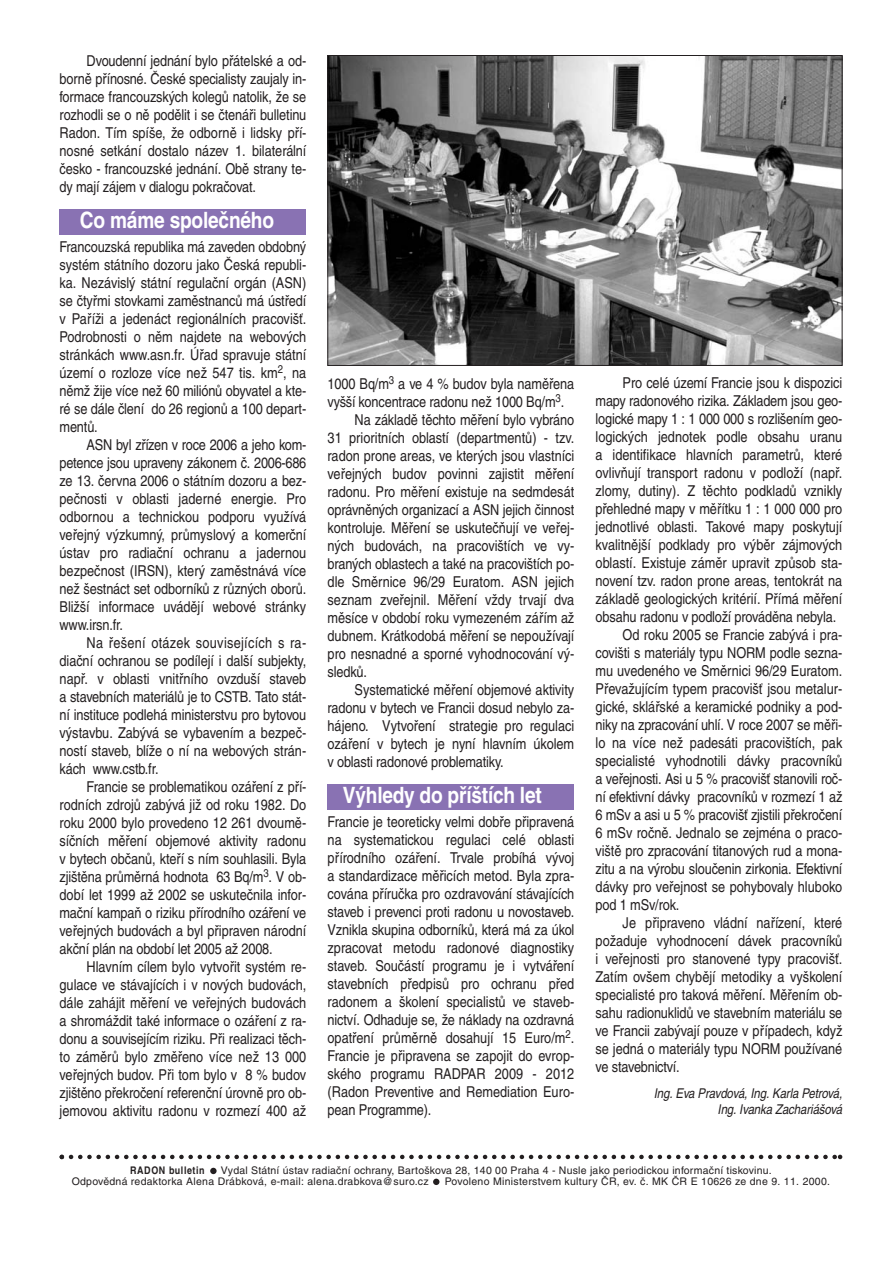
<style>
.page{position:relative;width:893px;height:1263px;background:#fff}
.page>*{position:absolute;margin:0;border:0;box-sizing:border-box;transform-origin:0 0}
.t1{font:700 22.5px "Helvetica CE";letter-spacing:-.01em;color:#fff;scale:.85 1}
.t2{font:15px/18px "Helvetica CE";letter-spacing:-.005em;color:#231f20;text-align:justify;scale:.85 1}
.t3{font:italic 13.5px/16.5px "Helvetica CE";color:#231f20;text-align:right;scale:.85 1}
.t4{font:10.5px/11.2px "Helvetica CE";letter-spacing:.02em;color:#231f20}
.t5{font:700 10.5px "Helvetica CE";letter-spacing:.065em;color:#231f20;scale:.85 1}
</style>
<div class="page">
<div style="left:327px;top:784px;width:247px;height:26px;background:#8972b3"></div>
<div style="left:60px;top:209px;width:246px;height:26px;background:#8972b3"></div>
<svg style="left:60px;top:1155px;width:782px;height:4px"></svg>
<svg style="left:210px;top:1168px;width:6px;height:6px"></svg>
<svg style="left:433px;top:1179px;width:6px;height:6px"></svg>
<img style="left:329px;top:57px;width:511px;height:307px">
<div style="left:327px;top:55px;width:515px;height:311px;border:1px solid #231f20"></div>
<p class="t2" style="left:60px;top:53px;width:292px;text-indent:27px">Dvoudenní jednání bylo přátelské a od&shy;borně přínosné. České specialisty zaujaly in&shy;formace francouzských kolegů natolik, že se rozhodli se o ně podělit i se čtenáři bulletinu Radon. Tím spíše, že odborně i lidsky pří&shy;nosné setkání dostalo název 1. bilaterální česko - francouzské jednání. Obě strany te&shy;dy mají zájem v dialogu pokračovat.</p>
<h1 class="t1" style="left:80px;top:211px;width:230px">Co máme společného</h1>
<p class="t2" style="left:60px;top:239px;width:292px">Francouzská republika má zaveden obdobný systém státního dozoru jako Česká republi&shy;ka. Nezávislý státní regulační orgán (ASN) se čtyřmi stovkami zaměstnanců má ústředí v Paříži a jedenáct regionálních pracovišť.<br>Podrobnosti o něm najdete na webových stránkách www.asn.fr. Úřad spravuje státní území o rozloze více než 547 tis. km<sup>2</sup>, na němž žije více než 60 miliónů obyvatel a kte&shy;ré se dále člení do 26 regionů a 100 depart&shy;mentů.</p>
<p class="t2" style="left:60px;top:437px;width:292px;text-indent:27px">ASN byl zřízen v roce 2006 a jeho kom&shy;petence jsou upraveny zákonem č. 2006-686 ze 13. června 2006 o státním dozoru a bez&shy;pečnosti v oblasti jaderné energie. Pro odbornou a technickou podporu využívá veřejný výzkumný, průmyslový a komerční ústav pro radiační ochranu a jadernou bezpečnost (IRSN), který zaměstnává více než šestnáct set odborníků z různých oborů.<br>Bližší informace uvádějí webové stránky www.irsn.fr.</p>
<p class="t2" style="left:60px;top:635px;width:292px;text-indent:27px">Na řešení otázek souvisejících s ra&shy;diační ochranou se podílejí i další subjekty, např. v oblasti vnitřního ovzduší staveb a stavebních materiálů je to CSTB. Tato stát&shy;ní instituce podlehá ministerstvu pro bytovou výstavbu. Zabývá se vybavením a bezpeč&shy;ností staveb, blíže o ní na webových strán&shy;kách www.cstb.fr.</p>
<p class="t2" style="left:60px;top:779px;width:292px;text-indent:27px">Francie se problematikou ozáření z pří&shy;rodních zdrojů zabývá již od roku 1982. Do roku 2000 bylo provedeno 12 261 dvoumě&shy;síčních měření objemové aktivity radonu v bytech občanů, kteří s ním souhlasili. Byla zjištěna průměrná hodnota 63 Bq/m<sup>3</sup>. V ob&shy;dobí let 1999 až 2002 se uskutečnila infor&shy;mační kampaň o riziku přírodního ozáření ve veřejných budovách a byl připraven národní akční plán na období let 2005 až 2008.</p>
<p class="t2" style="left:60px;top:959px;width:292px;text-indent:27px">Hlavním cílem bylo vytvořit systém re&shy;gulace ve stávajících i v nových budovách, dále zahájit měření ve veřejných budovách a shromáždit také informace o ozáření z ra&shy;donu a souvisejícím riziku. Při realizaci těch&shy;to záměrů bylo změřeno více než 13 000 veřejných budov. Při tom bylo v 8 % budov zjištěno překročení referenční úrovně pro ob&shy;jemovou aktivitu radonu v rozmezí 400 až</p>
<p class="t2" style="left:327px;top:376px;width:292px">1000 Bq/m<sup>3</sup> a ve 4 % budov byla naměřena</p>
<p class="t2" style="left:327px;top:394px;width:280px">vyšší koncentrace radonu než 1000 Bq/m<sup>3</sup>.</p>
<p class="t2" style="left:354px;top:412px;width:260px">Na základě těchto měření bylo vybráno</p>
<p class="t2" style="left:327px;top:430px;width:292px">31 prioritních oblastí (departmentů) - tzv.</p>
<p class="t2" style="left:327px;top:448px;width:292px">radon prone areas, ve kterých jsou vlastníci</p>
<p class="t2" style="left:327px;top:466px;width:292px">veřejných budov povinni zajistit měření</p>
<p class="t2" style="left:327px;top:484px;width:292px">radonu. Pro měření existuje na sedmdesát</p>
<p class="t2" style="left:327px;top:502px;width:292px">oprávněných organizací a ASN jejich činnost</p>
<p class="t2" style="left:327px;top:520px;width:292px">kontroluje. Měření se uskutečňují ve veřej-</p>
<p class="t2" style="left:327px;top:538px;width:292px">ných budovách, na pracovištích ve vy-</p>
<p class="t2" style="left:327px;top:556px;width:292px">braných oblastech a také na pracovištích po-</p>
<p class="t2" style="left:327px;top:574px;width:292px">dle Směrnice 96/29 Euratom. ASN jejich</p>
<p class="t2" style="left:327px;top:592px;width:292px">seznam zveřejnil. Měření vždy trvají dva</p>
<p class="t2" style="left:327px;top:610px;width:292px">měsíce v období roku vymezeném zářím až</p>
<p class="t2" style="left:327px;top:628px;width:292px">dubnem. Krátkodobá měření se nepoužívají</p>
<p class="t2" style="left:327px;top:646px;width:292px">pro nesnadné a sporné vyhodnocování vý-</p>
<p class="t2" style="left:327px;top:664px;width:48px">sledků.</p>
<p class="t2" style="left:354px;top:682px;width:260px">Systematické měření objemové aktivity</p>
<p class="t2" style="left:327px;top:700px;width:292px">radonu v bytech ve Francii dosud nebylo za-</p>
<p class="t2" style="left:327px;top:718px;width:292px">hájeno. Vytvoření strategie pro regulaci</p>
<p class="t2" style="left:327px;top:736px;width:292px">ozáření v bytech je nyní hlavním úkolem</p>
<p class="t2" style="left:327px;top:754px;width:209px">v oblasti radonové problematiky.</p>
<h1 class="t1" style="left:343px;top:787px;width:235px">Výhledy do příštích let</h1>
<p class="t2" style="left:327px;top:814px;width:292px">Francie je teoreticky velmi dobře připravená na systematickou regulaci celé oblasti přírodního ozáření. Trvale probíhá vývoj a standardizace měřicích metod. Byla zpra&shy;cována příručka pro ozdravování stávajících staveb i prevenci proti radonu u novostaveb.<br>Vznikla skupina odborníků, která má za úkol zpracovat metodu radonové diagnostiky staveb. Součástí programu je i vytváření stavebních předpisů pro ochranu před radonem a školení specialistů ve staveb&shy;nictví. Odhaduje se, že náklady na ozdravná opatření průměrně dosahují 15 Euro/m<sup>2</sup>.<br>Francie je připravena se zapojit do evrop&shy;ského programu RADPAR 2009 - 2012 (Radon Preventive and Remediation Euro&shy;pean Programme).</p>
<p class="t2" style="left:622px;top:375px;width:260px">Pro celé území Francie jsou k dispozici</p>
<p class="t2" style="left:595px;top:393px;width:292px">mapy radonového rizika. Základem jsou geo-</p>
<p class="t2" style="left:595px;top:411px;width:292px">logické mapy 1 : 1 000 000 s rozlišením geo-</p>
<p class="t2" style="left:595px;top:429px;width:292px">logických jednotek podle obsahu uranu</p>
<p class="t2" style="left:595px;top:447px;width:292px">a identifikace hlavních parametrů, které</p>
<p class="t2" style="left:595px;top:465px;width:292px">ovlivňují transport radonu v podloží (např.</p>
<p class="t2" style="left:595px;top:483px;width:292px">zlomy, dutiny). Z těchto podkladů vznikly</p>
<p class="t2" style="left:595px;top:501px;width:292px">přehledné mapy v měřítku 1 : 1 000 000 pro</p>
<p class="t2" style="left:595px;top:519px;width:292px">jednotlivé oblasti. Takové mapy poskytují</p>
<p class="t2" style="left:595px;top:537px;width:292px">kvalitnější podklady pro výběr zájmových</p>
<p class="t2" style="left:595px;top:555px;width:292px">oblastí. Existuje záměr upravit způsob sta-</p>
<p class="t2" style="left:595px;top:573px;width:292px">novení tzv. radon prone areas, tentokrát na</p>
<p class="t2" style="left:595px;top:591px;width:292px">základě geologických kritérií. Přímá měření</p>
<p class="t2" style="left:595px;top:609px;width:285px">obsahu radonu v podloží prováděna nebyla.</p>
<p class="t2" style="left:622px;top:627px;width:260px">Od roku 2005 se Francie zabývá i pra-</p>
<p class="t2" style="left:595px;top:645px;width:292px">covišti s materiály typu NORM podle sezna-</p>
<p class="t2" style="left:595px;top:663px;width:292px">mu uvedeného ve Směrnici 96/29 Euratom.</p>
<p class="t2" style="left:595px;top:681px;width:292px">Převažujícím typem pracovišť jsou metalur-</p>
<p class="t2" style="left:595px;top:699px;width:292px">gické, sklářské a keramické podniky a pod-</p>
<p class="t2" style="left:595px;top:717px;width:292px">niky na zpracování uhlí. V roce 2007 se měři-</p>
<p class="t2" style="left:595px;top:735px;width:292px">lo na více než padesáti pracovištích, pak</p>
<p class="t2" style="left:595px;top:753px;width:292px">specialisté vyhodnotili dávky pracovníků</p>
<p class="t2" style="left:595px;top:771px;width:292px">a veřejnosti. Asi u 5 % pracovišť stanovili roč-</p>
<p class="t2" style="left:595px;top:789px;width:292px">ní efektivní dávky pracovníků v rozmezí 1 až</p>
<p class="t2" style="left:595px;top:807px;width:292px">6 mSv a asi u 5 % pracovišť zjistili překročení</p>
<p class="t2" style="left:595px;top:825px;width:292px">6 mSv ročně. Jednalo se zejména o praco-</p>
<p class="t2" style="left:595px;top:843px;width:292px">viště pro zpracování titanových rud a mona-</p>
<p class="t2" style="left:595px;top:861px;width:292px">zitu a na výrobu sloučenin zirkonia. Efektivní</p>
<p class="t2" style="left:595px;top:879px;width:292px">dávky pro veřejnost se pohybovaly hluboko</p>
<p class="t2" style="left:595px;top:897px;width:100px">pod 1 mSv/rok.</p>
<p class="t2" style="left:622px;top:915px;width:260px">Je připraveno vládní nařízení, které</p>
<p class="t2" style="left:595px;top:933px;width:292px">požaduje vyhodnocení dávek pracovníků</p>
<p class="t2" style="left:595px;top:951px;width:292px">i veřejnosti pro stanovené typy pracovišť.</p>
<p class="t2" style="left:595px;top:969px;width:292px">Zatím ovšem chybějí metodiky a vyškolení</p>
<p class="t2" style="left:595px;top:987px;width:292px">specialisté pro taková měření. Měřením ob-</p>
<p class="t2" style="left:595px;top:1005px;width:292px">sahu radionuklidů ve stavebním materiálu se</p>
<p class="t2" style="left:595px;top:1023px;width:292px">ve Francii zabývají pouze v případech, když</p>
<p class="t2" style="left:595px;top:1041px;width:292px">se jedná o materiály typu NORM používané</p>
<p class="t2" style="left:595px;top:1059px;width:100px">ve stavebnictví.</p>
<p class="t3" style="left:653px;top:1086px;width:226px">Ing.Eva Pravdová,Ing.Karla Petrová,<br>Ing.Ivanka Zachariášová</p>
<p class="t4" style="left:72px;top:1165px;width:701px;text-indent:149px">Vydal Státní ústav radiační ochrany, Bartoškova 28, 140 00 Praha 4 - Nusle jako periodickou informační tiskovinu.<br>Odpovědná redaktorka Alena Drábková, e-mail: alena.drabkova@suro.cz</p>
<p class="t5" style="left:130px;top:1166px;width:89px">RADON bulletin</p>
<p class="t4" style="left:444px;top:1177px;width:387px">Povoleno Ministerstvem kultury ČR, ev. č. MK ČR E 10626 ze dne 9. 11. 2000.</p>
</div>
